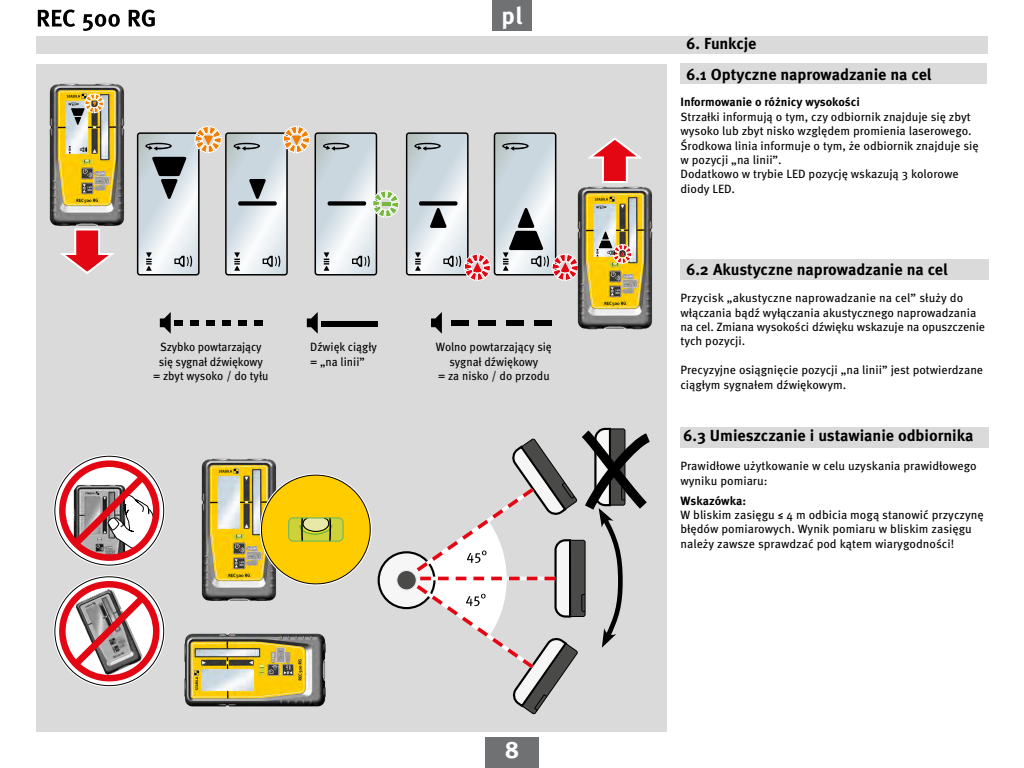
<style>
.page{position:relative;width:1024px;height:768px;background:#fff}
.page>*{position:absolute;margin:0;border:0;box-sizing:border-box;transform-origin:0 0}
.t1{font:700 24px "Meta Pro";color:#fff}
.t2{font:700 16px "Meta Pro";color:#000}
.t3{font:12px/14.4px "Meta Pro";color:#000}
.t4{font:12px/14.4px "Meta Pro";color:#000;text-align:center;scale:.95 1}
.t5{font:700 12px "Meta Pro";color:#000}
</style>
<div class="page">
<svg style="left:38px;top:9px;width:117px;height:22px"></svg>
<div style="left:485px;top:738px;width:54px;height:30px;background:#707172"></div>
<div style="left:492px;top:0;width:40px;height:30px;background:#707172"></div>
<div style="left:36px;top:64px;width:630px;height:668px;background:#dadada"></div>
<div style="left:379px;top:552px;width:55px;height:56px;background:#f6f6f6;border-radius:50%"></div>
<div style="left:378px;top:551px;width:58px;height:58px;border:2px solid #000;border-radius:50%"></div>
<svg style="left:397px;top:570px;width:19px;height:20px"></svg>
<div style="left:396px;top:570px;width:21px;height:21px;border:1px solid #e9e9e9;border-radius:50%"></div>
<img style="left:202px;top:458px;width:74px;height:143px">
<svg style="left:256px;top:470px;width:116px;height:119px"></svg>
<img style="left:184px;top:633px;width:141px;height:74px">
<svg style="left:53px;top:575px;width:112px;height:112px"></svg>
<svg style="left:59px;top:581px;width:101px;height:100px;background:#cb9598"></svg>
<svg style="left:55px;top:456px;width:109px;height:109px"></svg>
<svg style="left:59px;top:460px;width:101px;height:101px;background:#cb9498"></svg>
<svg style="left:405px;top:427px;width:245px;height:288px"></svg>
<div style="left:680px;top:64px;width:307px;height:20px;background:#dadada"></div>
<div style="left:36px;top:36px;width:951px;height:17px;background:#dadada"></div>
<div style="left:680px;top:259px;width:309px;height:21px;background:#dadada"></div>
<div style="left:680px;top:427px;width:309px;height:21px;background:#dadada"></div>
<svg style="left:60px;top:228px;width:54px;height:46px"></svg>
<svg style="left:431px;top:312px;width:11px;height:22px"></svg>
<div style="left:451px;top:320px;width:17px;height:6px;background:#000"></div>
<div style="left:479px;top:320px;width:17px;height:6px;background:#000"></div>
<div style="left:507px;top:320px;width:17px;height:6px;background:#000"></div>
<div style="left:535px;top:320px;width:17px;height:6px;background:#000"></div>
<svg style="left:160px;top:312px;width:11px;height:22px"></svg>
<div style="left:175px;top:320px;width:8px;height:6px;background:#000"></div>
<div style="left:190px;top:320px;width:9px;height:6px;background:#000"></div>
<div style="left:206px;top:320px;width:9px;height:6px;background:#000"></div>
<div style="left:222px;top:320px;width:9px;height:6px;background:#000"></div>
<div style="left:238px;top:320px;width:9px;height:6px;background:#000"></div>
<div style="left:254px;top:320px;width:9px;height:6px;background:#000"></div>
<svg style="left:307px;top:312px;width:11px;height:22px"></svg>
<div style="left:321px;top:321px;width:57px;height:6px;background:#000"></div>
<img style="left:50px;top:83px;width:75px;height:143px">
<svg style="left:69px;top:146px;width:2px;height:7px"></svg>
<svg style="left:80px;top:147px;width:7px;height:5px"></svg>
<svg style="left:68px;top:93px;width:36px;height:32px"></svg>
<div style="left:137px;top:132px;width:63px;height:144px;border:1px solid #000;border-radius:2px"></div>
<svg style="left:138px;top:125px;width:262px;height:150px"></svg>
<div style="left:406px;top:132px;width:63px;height:144px;border:1px solid #000;border-radius:2px"></div>
<img style="left:577px;top:187px;width:75px;height:142px">
<svg style="left:407px;top:133px;width:235px;height:149px"></svg>
<h1 class="t1" style="left:502px;top:-3px;width:22px">pl</h1>
<p class="t4" style="left:153px;top:339px;width:123px">Szybko powtarzający się sygnał dźwiękowy<br>= zbyt wysoko / do tyłu</p>
<p class="t4" style="left:310px;top:339px;width:72px;text-align:left">Dźwięk ciągły = „na linii”</p>
<p class="t4" style="left:436px;top:339px;width:124px">Wolno powtarzający się sygnał dźwiękowy<br>= za nisko / do przodu</p>
<h1 class="t1" style="left:505px;top:731px;width:16px">8</h1>
<h2 class="t2" style="left:686px;top:31px;width:72px">6. Funkcje</h2>
<h2 class="t2" style="left:686px;top:61px;width:247px">6.1 Optyczne naprowadzanie na cel</h2>
<p class="t5" style="left:680px;top:93px;width:181px">Informowanie o różnicy wysokości</p>
<p class="t3" style="left:680px;top:109px;width:300px">Strzałki informują o tym, czy odbiornik znajduje się zbyt wysoko lub zbyt nisko względem promienia laserowego.<br>Środkowa linia informuje o tym, że odbiornik znajduje się w pozycji „na linii”.<br>Dodatkowo w trybie LED pozycję wskazują 3 kolorowe diody LED.</p>
<h2 class="t2" style="left:686px;top:257px;width:263px">6.2 Akustyczne naprowadzanie na cel</h2>
<p class="t3" style="left:680px;top:290px;width:306px">Przycisk „akustyczne naprowadzanie na cel” służy do włączania bądź wyłączania akustycznego naprowadzania na cel. Zmiana wysokości dźwięku wskazuje na opuszczenie tych pozycji.</p>
<p class="t3" style="left:680px;top:362px;width:304px">Precyzyjne osiągnięcie pozycji „na linii” jest potwierdzane ciągłym sygnałem dźwiękowym.</p>
<h2 class="t2" style="left:683px;top:423px;width:292px">6.3 Umieszczanie i ustawianie odbiornika</h2>
<p class="t3" style="left:680px;top:458px;width:298px">Prawidłowe użytkowanie w celu uzyskania prawidłowego wyniku pomiaru:</p>
<p class="t5" style="left:680px;top:491px;width:67px">Wskazówka:</p>
<p class="t3" style="left:680px;top:507px;width:305px">W bliskim zasięgu ≤ 4 m odbicia mogą stanowić przyczynę błędów pomiarowych. Wynik pomiaru w bliskim zasięgu należy zawsze sprawdzać pod kątem wiarygodności!</p>
</div>
